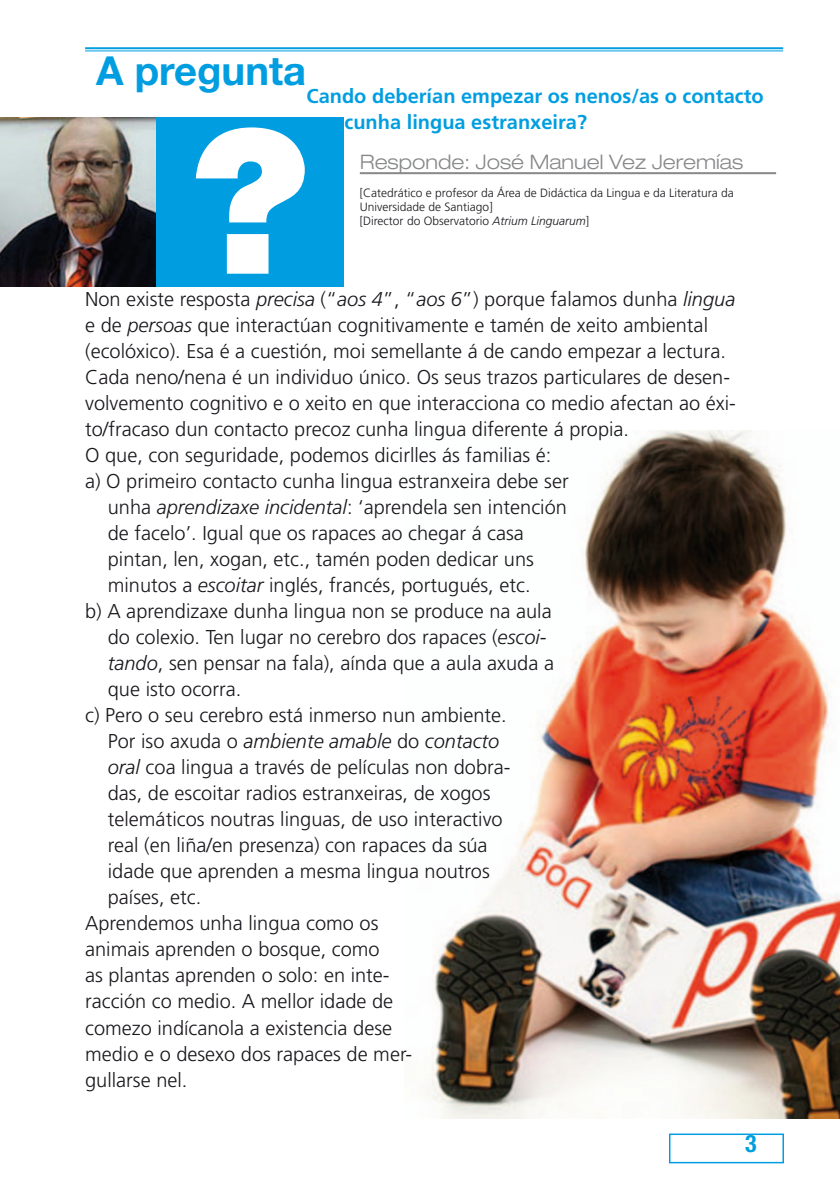
<style>
.page{position:relative;width:840px;height:1191px;background:#fff}
.page>*{position:absolute;margin:0;border:0;box-sizing:border-box;transform-origin:0 0}
.t1{font:900 200px "Helvetica Neue LT Std";color:#fff}
.t2{font:700 40px "Helvetica Neue LT Std";color:#009ee0}
.t3{font:700 condensed 24px "Helvetica Neue LT Std";color:#009ee0}
.t4{font:300 20px "Frutiger LT Std";color:#1a171c}
.t5{font:700 20px/26px "Frutiger LT Std";color:#009ee0}
.t6{font:italic 300 20px "Frutiger LT Std";color:#1a171c}
.t7{font:300 expanded 20px "Helvetica Neue LT Std";color:#87888a}
.t8{font:300 12px/13.8px "Frutiger LT Std";color:#1a171c}
.s1{font-style:italic}
.s2{font-style:normal}
</style>
<div class="page">
<div style="left:668px;top:1133px;width:115px;height:30px;border:2px solid #009ee0"></div>
<img style="left:425px;top:430px;width:414px;height:688px">
<hr style="left:85px;top:47px;width:697px;height:2px;background:#009ee0">
<hr style="left:85px;top:51px;width:697px;height:1px;background:#009ee0">
<img style="left:0;top:118px;width:156px;height:169px">
<div style="left:156px;top:118px;width:188px;height:169px;background:#009ee0"></div>
<hr style="left:359px;top:172px;width:416px;height:2px;background:#87888a">
<h2 class="t2" style="left:96px;top:46px;width:211px">A pregunta</h2>
<h1 class="t1" style="left:193px;top:83px;width:116px">?</h1>
<p class="t5" style="left:344px;top:83px;width:420px;text-indent:-38px">Cando deberían empezar os nenos/as o contacto cunha lingua estranxeira?</p>
<p class="t7" style="left:359px;top:150px;width:385px">Responde: José Manuel Vez Jeremías</p>
<p class="t8" style="left:359px;top:186px;width:375px">[Catedrático e profesor da Área de Didáctica da Lingua e da Literatura da<br>Universidade de Santiago]<br>[Director do Observatorio <span class="s1">Atrium Linguarum</span>]</p>
<p class="t4" style="left:85px;top:288px;width:651px">Non existe resposta <span class="s1">precisa</span> (“<span class="s1">aos 4</span>”, “<span class="s1">aos 6</span>”) porque falamos dunha <span class="s1">lingua</span></p>
<p class="t4" style="left:85px;top:314px;width:624px">e de <span class="s1">persoas</span> que interactúan cognitivamente e tamén de xeito ambiental</p>
<p class="t4" style="left:85px;top:340px;width:642px">(ecolóxico). Esa é a cuestión, moi semellante á de cando empezar a lectura.</p>
<p class="t4" style="left:85px;top:366px;width:646px">Cada neno/nena é un individuo único. Os seus trazos particulares de desen-</p>
<p class="t4" style="left:85px;top:392px;width:652px">volvemento cognitivo e o xeito en que interacciona co medio afectan ao éxi-</p>
<p class="t4" style="left:85px;top:418px;width:545px">to/fracaso dun contacto precoz cunha lingua diferente á propia.</p>
<p class="t4" style="left:85px;top:444px;width:467px">O que, con seguridade, podemos dicirlles ás familias é:</p>
<p class="t4" style="left:85px;top:470px;width:485px">a) O primeiro contacto cunha lingua estranxeira debe ser</p>
<p class="t4" style="left:108px;top:496px;width:460px">unha <span class="s1">aprendizaxe incidental</span>: ‘aprendela sen intención</p>
<p class="t4" style="left:108px;top:522px;width:417px">de facelo’. Igual que os rapaces ao chegar á casa</p>
<p class="t4" style="left:108px;top:548px;width:427px">pintan, len, xogan, etc., tamén poden dedicar uns</p>
<p class="t4" style="left:108px;top:574px;width:424px">minutos a <span class="s1">escoitar</span> inglés, francés, portugués, etc.</p>
<p class="t4" style="left:85px;top:600px;width:468px">b) A aprendizaxe dunha lingua non se produce na aula</p>
<p class="t4" style="left:108px;top:626px;width:440px">do colexio. Ten lugar no cerebro dos rapaces (<span class="s1">escoi-</span></p>
<p class="t4" style="left:108px;top:652px;width:447px"><span class="s1">tando</span>, sen pensar na fala), aínda que a aula axuda a</p>
<p class="t4" style="left:108px;top:678px;width:135px">que isto ocorra.</p>
<p class="t4" style="left:85px;top:704px;width:423px">c) Pero o seu cerebro está inmerso nun ambiente.</p>
<p class="t6" style="left:108px;top:730px;width:393px"><span class="s2">Por iso axuda o</span> ambiente amable <span class="s2">do</span> contacto</p>
<p class="t4" style="left:108px;top:756px;width:404px"><span class="s1">oral</span> coa lingua a través de películas non dobra-</p>
<p class="t4" style="left:108px;top:782px;width:384px">das, de escoitar radios estranxeiras, de xogos</p>
<p class="t4" style="left:108px;top:808px;width:396px">telemáticos noutras linguas, de uso interactivo</p>
<p class="t4" style="left:108px;top:834px;width:381px">real (en liña/en presenza) con rapaces da súa</p>
<p class="t4" style="left:108px;top:860px;width:383px">idade que aprenden a mesma lingua noutros</p>
<p class="t4" style="left:108px;top:886px;width:95px">países, etc.</p>
<p class="t4" style="left:85px;top:912px;width:295px">Aprendemos unha lingua como os</p>
<p class="t4" style="left:85px;top:938px;width:296px">animais aprenden o bosque, como</p>
<p class="t4" style="left:85px;top:964px;width:306px">as plantas aprenden o solo: en inte-</p>
<p class="t4" style="left:85px;top:990px;width:309px">racción co medio. A mellor idade de</p>
<p class="t4" style="left:85px;top:1016px;width:308px">comezo indícanola a existencia dese</p>
<p class="t4" style="left:85px;top:1042px;width:328px">medio e o desexo dos rapaces de mer-</p>
<p class="t4" style="left:85px;top:1068px;width:104px">gullarse nel.</p>
<p class="t3" style="left:744px;top:1129px;width:13px">3</p>
</div>
